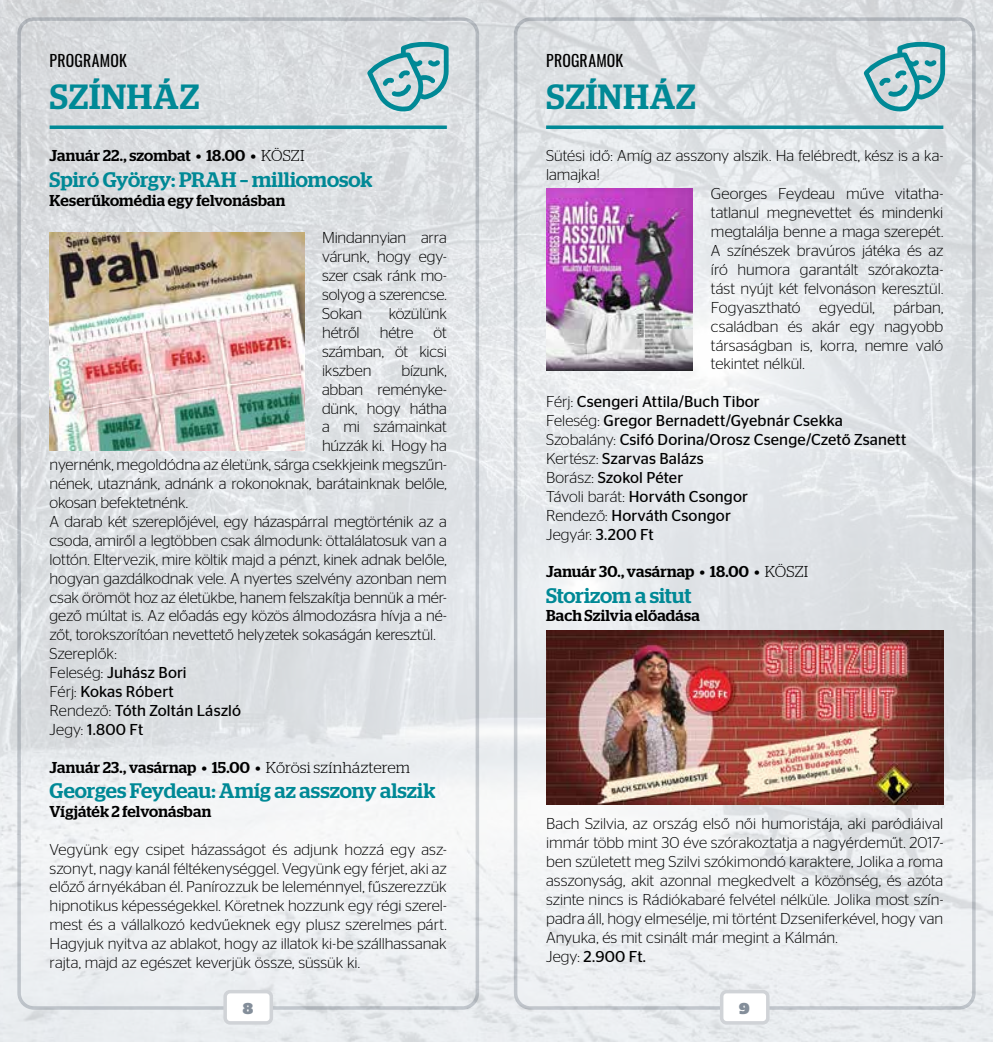
<style>
.page{position:relative;width:993px;height:1042px;background:#fff}
.page>*{position:absolute;margin:0;border:0;box-sizing:border-box;transform-origin:0 0}
.t1{font:500 35px "Stag";letter-spacing:.025em;color:#008996}
.t2{font:500 21px "Stag";color:#008996}
.t3{font:300 15.75px/18.9px "Stag Sans";letter-spacing:-.005em;color:#000;text-align:justify}
.t4{font:15.75px/18.9px "Stag Sans";letter-spacing:.01em;color:#000}
.t5{font:500 15.75px "Stag";letter-spacing:.01em;color:#000}
.t6{font:15.75px "Oswald";letter-spacing:.01em;color:#000}
.t7{font:900 15.75px "Stag";color:#848e9a}
.s1{font-weight:300}
.s2{font-weight:400}
</style>
<div class="page">
<img style="left:0;top:0;width:992px;height:1042px">
<svg style="left:50px;top:125px;width:396px;height:4px;background:#1b939f"></svg>
<svg style="left:546px;top:125px;width:397px;height:4px;background:#1c94a0"></svg>
<svg style="left:367px;top:42px;width:81px;height:69px;background:#9ac5ca"></svg>
<svg style="left:863px;top:42px;width:81px;height:69px;background:#9ac4ca"></svg>
<img style="left:50px;top:233px;width:255px;height:217px">
<img style="left:546px;top:631px;width:397px;height:173px">
<img style="left:546px;top:188px;width:146px;height:183px">
<div style="left:17px;top:17px;width:462px;height:992px;border:4px solid #d0d3d7;border-radius:15px"></div>
<div style="left:513px;top:17px;width:462px;height:992px;border:4px solid #d0d3d7;border-radius:15px"></div>
<div style="left:225px;top:991px;width:46px;height:32px;background:#fff;border-radius:5px"></div>
<div style="left:223px;top:990px;width:50px;height:34px;border:4px solid #d0d3d7;border-radius:5px"></div>
<div style="left:721px;top:991px;width:46px;height:32px;background:#fff;border-radius:5px"></div>
<div style="left:719px;top:990px;width:50px;height:34px;border:4px solid #d0d3d7;border-radius:5px"></div>
<p class="t6" style="left:50px;top:49px;width:79px">PROGRAMOK</p>
<h1 class="t1" style="left:50px;top:76px;width:150px">SZÍNHÁZ</h1>
<p class="t5" style="left:50px;top:147px;width:256px">Január 22., szombat • 18.00 • <span class="s1">KÖSZI</span></p>
<h2 class="t2" style="left:50px;top:167px;width:324px">Spiró György: PRAH – milliomosok</h2>
<p class="t5" style="left:50px;top:191px;width:237px">Keserűkomédia egy felvonásban</p>
<p class="t3" style="left:322px;top:228px;width:126px">Mindannyian arra várunk, hogy egy&shy;szer csak ránk mo&shy;solyog a szerencse.<br>Sokan</p>
<p class="t3" style="left:388px;top:304px;width:60px">közülünk</p>
<p class="t3" style="left:322px;top:323px;width:39px">hétről</p>
<p class="t3" style="left:379px;top:323px;width:35px">hétre</p>
<p class="t3" style="left:322px;top:323px;width:126px;text-indent:112px">öt számban, öt kicsi ikszben</p>
<p class="t3" style="left:401px;top:360px;width:47px">bízunk,</p>
<p class="t3" style="left:322px;top:379px;width:126px">abban reményke-</p>
<p class="t3" style="left:322px;top:398px;width:126px">dünk, hogy hátha</p>
<p class="t3" style="left:322px;top:417px;width:126px">a mi számainkat</p>
<p class="t3" style="left:322px;top:436px;width:126px">húzzák ki. Hogy ha</p>
<p class="t3" style="left:50px;top:455px;width:398px">nyernénk, megoldódna az életünk, sárga csekkjeink megszűn-</p>
<p class="t3" style="left:50px;top:474px;width:398px">nének, utaznánk, adnánk a rokonoknak, barátainknak belőle,</p>
<p class="t3" style="left:50px;top:493px;width:140px">okosan befektetnénk.</p>
<p class="t3" style="left:50px;top:512px;width:398px">A darab két szereplőjével, egy házaspárral megtörténik az a</p>
<p class="t3" style="left:50px;top:531px;width:398px">csoda, amiről a legtöbben csak álmodunk: öttalálatosuk van a</p>
<p class="t3" style="left:50px;top:549px;width:398px">lottón. Eltervezik, mire költik majd a pénzt, kinek adnak belőle,</p>
<p class="t3" style="left:50px;top:568px;width:398px">hogyan gazdálkodnak vele. A nyertes szelvény azonban nem</p>
<p class="t3" style="left:50px;top:587px;width:398px">csak örömöt hoz az életükbe, hanem felszakítja bennük a mér-</p>
<p class="t3" style="left:50px;top:606px;width:398px">gező múltat is. Az előadás egy közös álmodozásra hívja a né-</p>
<p class="t3" style="left:50px;top:625px;width:387px">zőt, torokszorítóan nevettető helyzetek sokaságán keresztül.</p>
<p class="t3" style="left:50px;top:644px;width:68px">Szereplők:</p>
<p class="t4" style="left:50px;top:663px;width:139px"><span class="s1">Feleség:</span> Juhász Bori</p>
<p class="t4" style="left:50px;top:682px;width:126px"><span class="s1">Férj:</span> Kokas Róbert</p>
<p class="t4" style="left:50px;top:701px;width:193px"><span class="s1">Rendező:</span> Tóth Zoltán László</p>
<p class="t4" style="left:50px;top:720px;width:95px"><span class="s1">Jegy:</span> 1.800 Ft</p>
<p class="t5" style="left:50px;top:758px;width:362px">Január 23., vasárnap • 15.00 • <span class="s1">Kőrösi színházterem</span></p>
<h2 class="t2" style="left:50px;top:778px;width:387px">Georges Feydeau: Amíg az asszony alszik</h2>
<p class="t5" style="left:50px;top:802px;width:163px">Vígjáték 2 felvonásban</p>
<p class="t3" style="left:50px;top:839px;width:398px">Vegyünk egy csipet házasságot és adjunk hozzá egy as - szonyt, nagy kanál féltékenységgel. Vegyünk egy férjet, aki az előző árnyékában él. Panírozzuk be leleménnyel, fűszerezzük hipnotikus képességekkel. Köretnek hozzunk egy régi szerel&shy;mest és a vállalkozó kedvűeknek egy plusz szerelmes párt.<br>Hagyjuk nyitva az ablakot, hogy az illatok ki-be szállhassanak rajta, majd az egészet keverjük össze, süssük ki.</p>
<p class="t6" style="left:546px;top:49px;width:79px">PROGRAMOK</p>
<h1 class="t1" style="left:546px;top:76px;width:150px">SZÍNHÁZ</h1>
<p class="t3" style="left:546px;top:146px;width:398px">Sütési idő: Amíg az asszony alszik. Ha felébredt, kész is a ka-</p>
<p class="t3" style="left:546px;top:165px;width:55px">lamajka!</p>
<p class="t3" style="left:710px;top:184px;width:234px">Georges Feydeau műve vitatha-</p>
<p class="t3" style="left:710px;top:203px;width:234px">tatlanul megnevettet és mindenki</p>
<p class="t3" style="left:710px;top:222px;width:234px">megtalálja benne a maga szerepét.</p>
<p class="t3" style="left:710px;top:241px;width:234px">A színészek bravúros játéka és az</p>
<p class="t3" style="left:710px;top:260px;width:234px">író humora garantált szórakozta-</p>
<p class="t3" style="left:710px;top:279px;width:234px">tást nyújt két felvonáson keresztül.</p>
<p class="t3" style="left:710px;top:297px;width:234px">Fogyasztható egyedül, párban,</p>
<p class="t3" style="left:710px;top:316px;width:234px">családban és akár egy nagyobb</p>
<p class="t3" style="left:710px;top:335px;width:234px">társaságban is, korra, nemre való</p>
<p class="t3" style="left:710px;top:354px;width:95px">tekintet nélkül.</p>
<p class="t4" style="left:546px;top:392px;width:361px"><span class="s1">Férj:</span> Csengeri Attila/Buch Tibor<br><span class="s1">Feleség:</span> Gregor Bernadett/Gyebnár Csekka<br><span class="s1">Szobalány:</span> Csifó Dorina/Orosz Csenge/Czető Zsanett<br><span class="s1">Kertész:</span> Szarvas Balázs<br><span class="s1">Borász:</span> Szokol Péter<br><span class="s1">Távoli barát:</span> Horváth Csongor<br><span class="s1">Rendező:</span> Horváth Csongor<br><span class="s1">Jegyár:</span> 3.200 Ft</p>
<p class="t5" style="left:546px;top:562px;width:263px">Január 30., vasárnap • 18.00 • <span class="s1">KÖSZI</span></p>
<h2 class="t2" style="left:546px;top:583px;width:147px">Storizom a situt</h2>
<p class="t5" style="left:546px;top:606px;width:155px">Bach Szilvia előadása</p>
<p class="t3" style="left:546px;top:814px;width:398px;text-align:left">Bach Szilvia, az ország első női humoristája, aki paródiáival immár több mint 30 éve szórakoztatja a nagyérdeműt. 2017- ben született meg Szilvi szókimondó karaktere, Jolika a roma asszonyság, akit azonnal megkedvelt a közönség, és azóta szinte nincs is Rádiókabaré felvétel nélküle. Jolika most szín&shy;padra áll, hogy elmesélje, mi történt Dzseniferkével, hogy van Anyuka, és mit csinált már megint a Kálmán.<br>Jegy: <span class="s2">2.900 Ft.</span></p>
<p class="t7" style="left:243px;top:999px;width:12px">8</p>
<p class="t7" style="left:739px;top:999px;width:12px">9</p>
</div>
